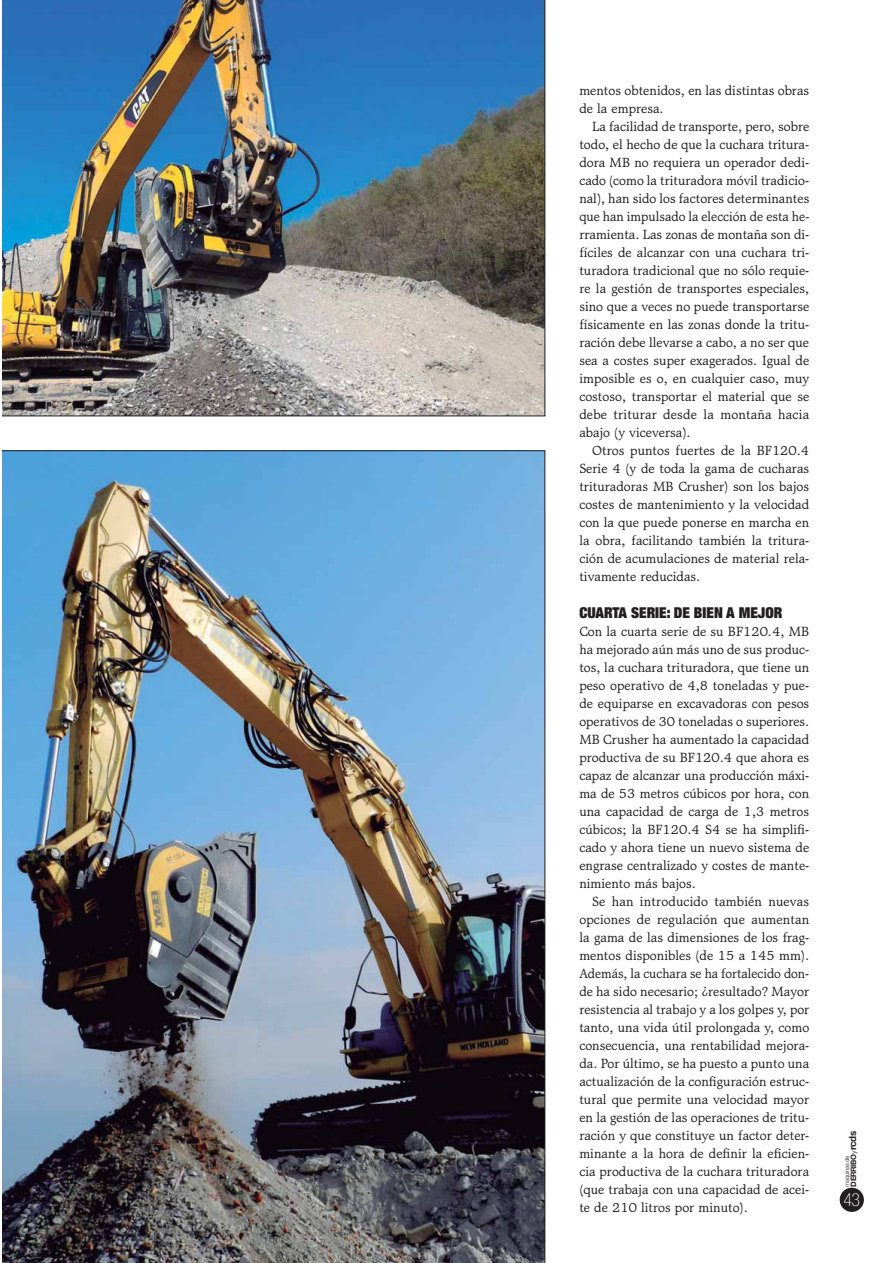
<style>
.page{position:relative;width:893px;height:1263px;background:#fff}
.page>*{position:absolute;margin:0;border:0;box-sizing:border-box;transform-origin:0 0}
.t1{font:100 condensed 18px "Helvetica Neue";color:#fff}
.t2{font:900 expanded 15px "Helvetica Neue";color:#231f20}
.t3{font:13.5px/18px "Matt Antique BT";color:#231f20;text-align:justify;scale:.95 1}
.t4{font:700 7.5px "Helvetica Neue";letter-spacing:-.04em;color:#231f20}
.t5{font:300 6px "Helvetica Neue";letter-spacing:-.04em;color:#231f20}
.s1{font-weight:300}
.s2{font-size:9.75px}
</style>
<div class="page">
<div style="left:840px;top:1188px;width:24px;height:24px;background:#231f20;border-radius:50%"></div>
<img style="left:3px;top:450px;width:542px;height:812px">
<img style="left:3px;top:0;width:542px;height:416px">
<p class="t3" style="left:579px;top:83px;width:243px">mentos obtenidos, en las distintas obras de la empresa.</p>
<p class="t3" style="left:579px;top:119px;width:244px;text-indent:13px">La facilidad de transporte, pero, sobre todo, el hecho de que la cuchara tritura&shy;dora MB no requiera un operador dedi&shy;cado (como la trituradora móvil tradicio&shy;nal), han sido los factores determinantes que han impulsado la elección de esta he&shy;rramienta. Las zonas de montaña son di&shy;fíciles de alcanzar con una cuchara tri&shy;turadora tradicional que no sólo requie&shy;re la gestión de transportes especiales, sino que a veces no puede transportarse físicamente en las zonas donde la tritu&shy;ración debe llevarse a cabo, a no ser que sea a costes super exagerados. Igual de imposible es o, en cualquier caso, muy costoso, transportar el material que se debe triturar desde la montaña hacia abajo (y viceversa).</p>
<p class="t3" style="left:579px;top:443px;width:243px;text-indent:13px">Otros puntos fuertes de la BF120.4<br>Serie 4 (y de toda la gama de cucharas trituradoras MB Crusher) son los bajos costes de mantenimiento y la velocidad con la que puede ponerse en marcha en la obra, facilitando también la tritura&shy;ción de acumulaciones de material rela&shy;tivamente reducidas.</p>
<p class="t2" style="left:579px;top:607px;width:205px">CUARTA SERIE: DE BIEN A MEJOR</p>
<p class="t3" style="left:579px;top:623px;width:244px">Con la cuarta serie de su BF120.4, MB ha mejorado aún más uno de sus produc&shy;tos, la cuchara trituradora, que tiene un peso operativo de 4,8 toneladas y pue&shy;de equiparse en excavadoras con pesos operativos de 30 toneladas o superiores.<br>MB Crusher ha aumentado la capacidad productiva de su BF120.4 que ahora es capaz de alcanzar una producción máxi&shy;ma de 53 metros cúbicos por hora, con una capacidad de carga de 1,3 metros cúbicos; la BF120.4 S4 se ha simplifi&shy;cado y ahora tiene un nuevo sistema de engrase centralizado y costes de mante&shy;nimiento más bajos.</p>
<p class="t3" style="left:579px;top:894px;width:244px;text-indent:13px">Se han introducido también nuevas opciones de regulación que aumentan la gama de las dimensiones de los frag&shy;mentos disponibles (de 15 a 145 mm).<br>Además, la cuchara se ha fortalecido don&shy;de ha sido necesario; ¿resultado? Mayor resistencia al trabajo y a los golpes y, por tanto, una vida útil prolongada y, como consecuencia, una rentabilidad mejora&shy;da. Por último, se ha puesto a punto una actualización de la configuración estruc&shy;tural que permite una velocidad mayor en la gestión de las operaciones de tritu&shy;ración y que constituye un factor deter&shy;minante a la hora de definir la eficien&shy;cia productiva de la cuchara trituradora (que trabaja con una capacidad de acei&shy;te de 210 litros por minuto).</p>
<p class="t4" style="left:851px;top:1187px;width:57px;rotate:-90deg">DERRIBO<span class="s1">y</span><span class="s2">rcds</span></p>
<h1 class="t1" style="left:843px;top:1193px;width:18px">43</h1>
<p class="t5" style="left:845px;top:1187px;width:32px;rotate:-90deg">maquinas de</p>
</div>
